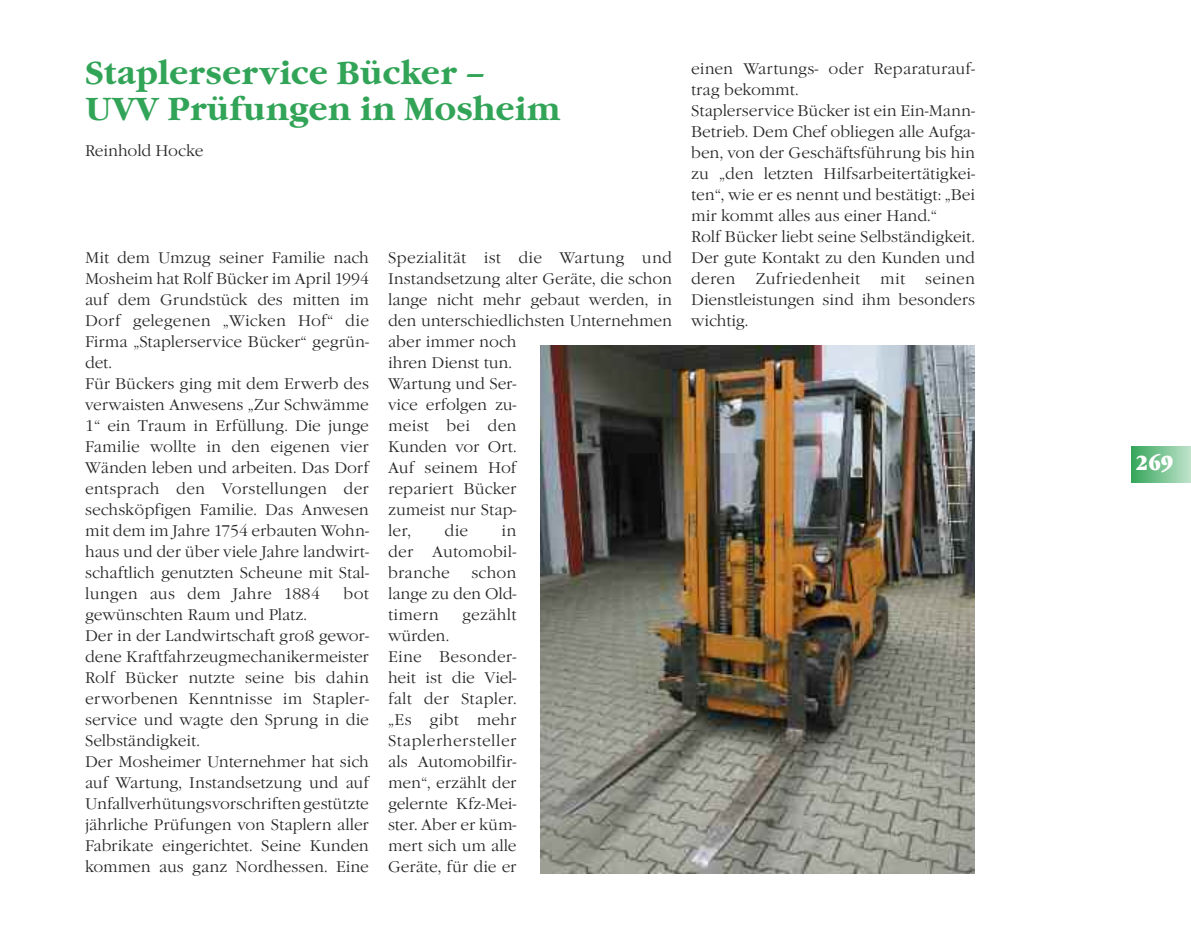
<style>
.page{position:relative;width:1191px;height:936px;background:#fff}
.page>*{position:absolute;margin:0;border:0;box-sizing:border-box;transform-origin:0 0}
.t1{font:700 33px/36px "Garamond Nova";color:#32a457}
.t2{font:21px "Garamond Nova Ultra";color:#fff;scale:.85 1}
.t3{font:300 16.05px/21px "Garamond Nova";color:#272627}
.t4{font:300 16.05px "Garamond Nova";letter-spacing:.02em;color:#272627}
</style>
<div class="page">
<div style="left:1131px;top:446px;width:60px;height:36px;background:linear-gradient(to right,#34a559,#bee2ca)"></div>
<img style="left:540px;top:346px;width:434px;height:527px">
<h1 class="t1" style="left:85px;top:55px;width:477px">Staplerservice Bücker –<br>UVV Prüfungen in Mosheim</h1>
<p class="t3" style="left:85px;top:140px;width:120px">Reinhold Hocke</p>
<p class="t3" style="left:85px;top:247px;width:285px">Mit dem Umzug seiner Familie nach Mosheim hat Rolf Bücker im April 1994 auf dem Grundstück des mitten im Dorf gelegenen „Wicken Hof“ die Firma „Staplerservice Bücker“ gegrün&shy;det.<br>Für Bückers ging mit dem Erwerb des verwaisten Anwesens „Zur Schwämme 1“ ein Traum in Erfüllung. Die junge Familie wollte in den eigenen vier Wänden leben und arbeiten. Das Dorf entsprach den Vorstellungen der sechsköpfigen Familie. Das Anwesen mit dem im Jahre 1754 erbauten Wohn&shy;haus und der über viele Jahre landwirt&shy;schaftlich genutzten Scheune mit Stal&shy;lungen aus dem Jahre 1884</p>
<p class="t3" style="left:344px;top:583px;width:27px">bot</p>
<p class="t3" style="left:85px;top:604px;width:285px">gewünschten Raum und Platz.<br>Der in der Landwirtschaft groß gewor&shy;dene Kraftfahrzeugmechanikermeister Rolf Bücker nutzte seine bis dahin erworbenen Kenntnisse im Stapler&shy;service und wagte den Sprung in die Selbständigkeit.<br>Der Mosheimer Unternehmer hat sich auf Wartung, Instandsetzung und auf Unfallverhütungsvorschriftengestützte jährliche Prüfungen von Staplern aller Fabrikate eingerichtet. Seine Kunden kommen aus ganz Nordhessen. Eine</p>
<p class="t3" style="left:388px;top:247px;width:285px">Spezialität ist die Wartung und<br>Instandsetzung alter Geräte, die schon lange nicht mehr gebaut werden, in den unterschiedlichsten Unternehmen aber immer noch<br>ihren Dienst tun.<br>Wartung und Ser-<br>vice erfolgen zu-<br>meist bei den<br>Kunden vor Ort.<br>Auf seinem Hof<br>repariert Bücker<br>zumeist nur Stap-<br>ler,</p>
<p class="t3" style="left:444px;top:520px;width:25px">die</p>
<p class="t3" style="left:388px;top:520px;width:130px;text-align:justify;text-indent:113px">in der Automobil&shy;branche</p>
<p class="t3" style="left:388px;top:562px;width:130px;text-align:justify;text-indent:83px">schon lange zu den Old&shy;timern</p>
<p class="t4" style="left:462px;top:605px;width:56px">gezählt</p>
<p class="t3" style="left:388px;top:625px;width:130px">würden.<br>Eine Besonder&shy;heit ist die Viel&shy;falt der Stapler. „Es gibt mehr<br>Staplerhersteller als Automobilfir&shy;men“, erzählt der gelernte Kfz-Mei&shy;ster. Aber er küm&shy;mert sich um alle<br>Geräte, für die er</p>
<p class="t3" style="left:691px;top:58px;width:285px">einen Wartungs- oder Reparaturauf&shy;trag bekommt.<br>Staplerservice Bücker ist ein Ein-Mann-Betrieb. Dem Chef obliegen alle Aufga&shy;ben, von der Geschäftsführung bis hin zu „den letzten Hilfsarbeitertätigkei&shy;ten“, wie er es nennt und bestätigt: „Bei mir kommt alles aus einer Hand.“<br>Rolf Bücker liebt seine Selbständigkeit.<br>Der gute Kontakt zu den Kunden und deren Zufriedenheit mit seinen Dienstleistungen sind ihm besonders wichtig.</p>
<h2 class="t2" style="left:1135px;top:451px;width:46px">269</h2>
</div>
